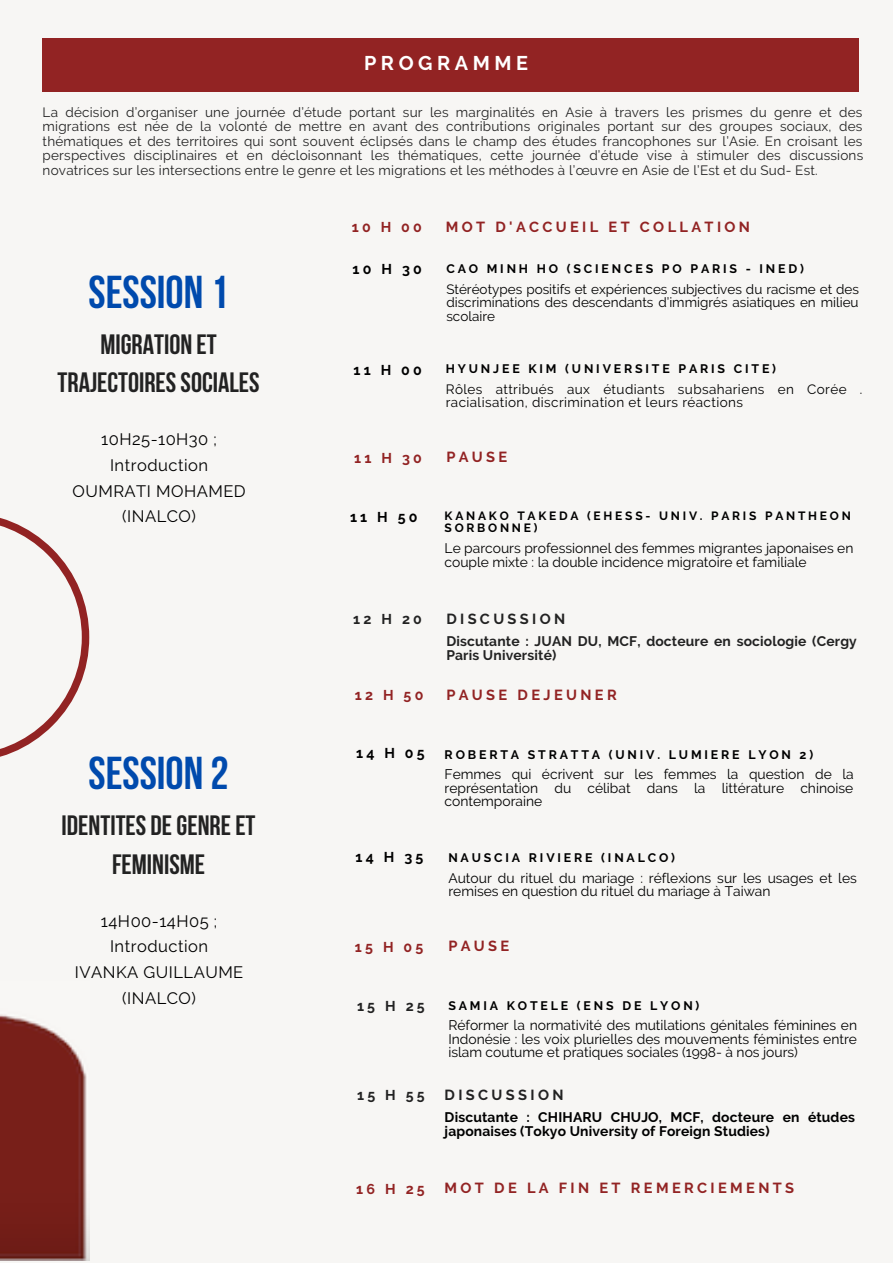
<style>
.page{position:relative;width:893px;height:1264px;background:#fff}
.page>*{position:absolute;margin:0;border:0;box-sizing:border-box;transform-origin:0 0}
.t1{font:700 45.9px "Bebas Neue";color:#004aad}
.t2{font:700 27.9px/38.2px "Bebas Neue";color:#222;text-align:center}
.t3{font:700 19.8px "Raleway";letter-spacing:.23em;color:#fff}
.t4{font:16.5px/25.8px "Raleway";letter-spacing:.03em;color:#000;text-align:center}
.t5{font:700 14.55px "Raleway";letter-spacing:.23em;color:#922323}
.t6{font:700 14.55px "Raleway";letter-spacing:.23em;color:#222}
.t7{font:700 14.25px "Raleway";letter-spacing:.23em;color:#000}
.t8{font:700 14.25px "Raleway";letter-spacing:.23em;color:#922323}
.t9{font:700 14.25px "Raleway";letter-spacing:.23em;color:#222}
.t10{font:13.8px/13.5px "Raleway";color:#000}
.t11{font:700 13.8px/13.5px "Raleway";letter-spacing:.01em;color:#000}
.t12{font:700 13.8px/13.5px "Raleway";letter-spacing:.01em;color:#222}
.t13{font:13.5px/14.5px "Raleway";letter-spacing:.015em;color:#222;text-align:justify}
.t14{font:13.5px/13.5px "Raleway";letter-spacing:.03em;color:#000;text-align:justify}
.t15{font:700 12.3px "Raleway";letter-spacing:.23em;color:#000}
.t16{font:700 12px/12px "Raleway";letter-spacing:.23em;color:#000}
</style>
<div class="page">
<div style="left:0;top:0;width:892px;height:1262px;background:#f7f6f4"></div>
<div style="left:43px;top:38px;width:816px;height:54px;background:#922323"></div>
<img style="left:0;top:1014px;width:89px;height:246px">
<svg style="left:0;top:518px;width:89px;height:239px"></svg>
<p class="t3" style="left:364px;top:52px;width:166px">PROGRAMME</p>
<p class="t13" style="left:43px;top:105px;width:822px">La décision d’organiser une journée d’étude portant sur les marginalités en Asie à travers les prismes du genre et des migrations est née de la volonté de mettre en avant des contributions originales portant sur des groupes sociaux, des thématiques et des territoires qui sont souvent éclipsés dans le champ des études francophones sur l’Asie. En croisant les perspectives disciplinaires et en décloisonnant les thématiques, cette journée d’étude vise à stimuler des discussions novatrices sur les intersections entre le genre et les migrations et les méthodes à l’œuvre en Asie de l’Est et du Sud- Est.</p>
<p class="t1" style="left:88px;top:273px;width:142px">SESSION 1</p>
<p class="t2" style="left:58px;top:328px;width:203px">MIGRATION ET<br>TRAJECTOIRESSOCIALES</p>
<p class="t4" style="left:101px;top:426px;width:117px">10H25-10H30 ;<br>Introduction</p>
<p class="t4" style="left:72px;top:478px;width:175px">OUMRATI MOHAMED</p>
<p class="t4" style="left:122px;top:503px;width:75px">(INALCO)</p>
<p class="t1" style="left:88px;top:755px;width:142px">SESSION 2</p>
<p class="t2" style="left:62px;top:809px;width:195px">IDENTITES DEGENREET<br>FEMINISME</p>
<p class="t4" style="left:101px;top:907px;width:118px">14H00-14H05 ;<br>Introduction</p>
<p class="t4" style="left:75px;top:959px;width:170px">IVANKA GUILLAUME</p>
<p class="t4" style="left:122px;top:985px;width:75px">(INALCO)</p>
<p class="t8" style="left:352px;top:218px;width:72px">10 H 00</p>
<p class="t5" style="left:446px;top:218px;width:306px">MOT D'ACCUEIL ET COLLATION</p>
<p class="t7" style="left:352px;top:260px;width:71px">10 H 30</p>
<p class="t15" style="left:446px;top:261px;width:359px">CAO MINH HO (SCIENCES PO PARIS - INED)</p>
<p class="t14" style="left:446px;top:282px;width:414px">Stéréotypes positifs et expériences subjectives du racisme et des discriminations des descendants d’immigrés asiatiques en milieu scolaire</p>
<p class="t7" style="left:353px;top:362px;width:70px">11 H 00</p>
<p class="t15" style="left:446px;top:361px;width:332px">HYUNJEE KIM (UNIVERSITE PARIS CITE)</p>
<p class="t14" style="left:446px;top:382px;width:418px">Rôles attribués aux étudiants subsahariens en Corée . racialisation, discrimination et leurs réactions</p>
<p class="t8" style="left:354px;top:449px;width:69px">11 H 30</p>
<p class="t5" style="left:446px;top:448px;width:62px">PAUSE</p>
<p class="t7" style="left:350px;top:508px;width:69px">11 H 50</p>
<p class="t16" style="left:444px;top:510px;width:408px">KANAKO TAKEDA (EHESS- UNIV. PARIS PANTHEON<br>SORBONNE)</p>
<p class="t10" style="left:444px;top:541px;width:410px">Le parcours professionnel des femmes migrantes japonaises en couple mixte : la double incidence migratoire et familiale</p>
<p class="t9" style="left:353px;top:611px;width:70px">12 H 20</p>
<p class="t6" style="left:446px;top:610px;width:120px">DISCUSSION</p>
<p class="t12" style="left:446px;top:634px;width:412px">Discutante : JUAN DU, MCF, docteure en sociologie (Cergy<br>Paris Université)</p>
<p class="t8" style="left:355px;top:687px;width:70px">12 H 50</p>
<p class="t5" style="left:446px;top:686px;width:172px">PAUSE DEJEUNER</p>
<p class="t7" style="left:356px;top:744px;width:70px">14 H 05</p>
<p class="t15" style="left:444px;top:747px;width:370px">ROBERTA STRATTA (UNIV. LUMIERE LYON 2)</p>
<p class="t10" style="left:444px;top:767px;width:410px;text-align:justify">Femmes qui écrivent sur les femmes la question de la représentation du célibat dans la littérature chinoise contemporaine</p>
<p class="t7" style="left:355px;top:848px;width:69px">14 H 35</p>
<p class="t15" style="left:448px;top:850px;width:228px">NAUSCIA RIVIERE (INALCO)</p>
<p class="t10" style="left:448px;top:871px;width:410px">Autour du rituel du mariage : réflexions sur les usages et les remises en question du rituel du mariage à Taiwan</p>
<p class="t8" style="left:355px;top:938px;width:70px">15 H 05</p>
<p class="t5" style="left:448px;top:936px;width:62px">PAUSE</p>
<p class="t9" style="left:357px;top:997px;width:69px">15 H 25</p>
<p class="t15" style="left:448px;top:998px;width:252px">SAMIA KOTELE (ENS DE LYON)</p>
<p class="t10" style="left:448px;top:1018px;width:410px;text-align:justify">Réformer la normativité des mutilations génitales féminines en Indonésie : les voix plurielles des mouvements féministes entre islam coutume et pratiques sociales (1998- à nos jours)</p>
<p class="t9" style="left:357px;top:1086px;width:69px">15 H 55</p>
<p class="t6" style="left:444px;top:1086px;width:120px">DISCUSSION</p>
<p class="t11" style="left:444px;top:1110px;width:412px">Discutante : CHIHARU CHUJO, MCF, docteure en études japonaises (Tokyo University of Foreign Studies)</p>
<p class="t8" style="left:356px;top:1180px;width:70px">16 H 25</p>
<p class="t5" style="left:444px;top:1179px;width:351px">MOT DE LA FIN ET REMERCIEMENTS</p>
</div>
